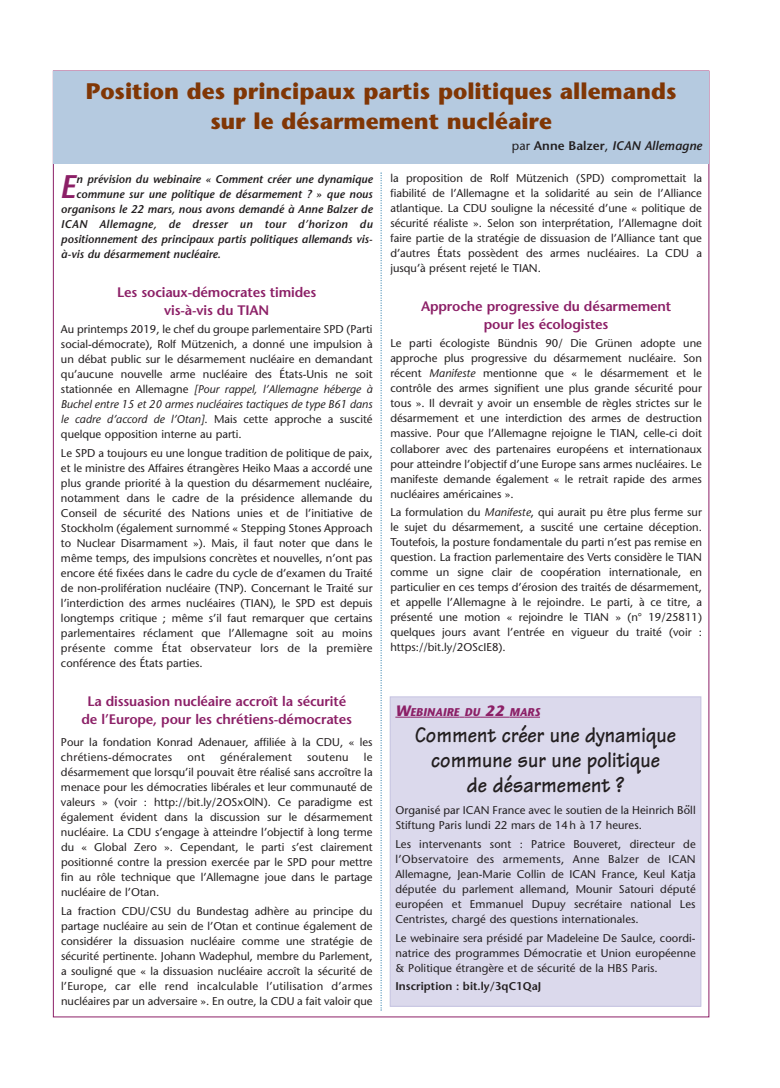
<style>
.page{position:relative;width:780px;height:1088px;background:#fff}
.page>*{position:absolute;margin:0;border:0;box-sizing:border-box;transform-origin:0 0}
.t1{font:italic 600 32.62px "Stone Sans";color:#8c2067}
.t2{font:700 22.5px/30px "Stone Sans";color:#803605;text-align:center}
.t3{font:700 22.5px/25px "Tekton";color:#231f20;text-align:center;scale:.9 1}
.t4{font:600 13.75px/17.5px "Stone Sans";letter-spacing:-.01em;color:#8c2067;text-align:center}
.t5{font:italic 600 12.5px "Stone Sans";color:#231f20}
.t6{font:11.25px/15px "Stone Sans";color:#231f20;text-align:justify}
.t7{font:italic 600 11.25px "Stone Sans";color:#231f20}
.t8{font:italic 600 11.25px "Stone Sans";letter-spacing:.025em;color:#231f20}
.t9{font:600 11.25px "Stone Sans";letter-spacing:.005em;color:#231f20}
.t10{font:11.25px "Stone Sans";letter-spacing:.025em;color:#231f20}
.t11{font:italic 700 11.25px "Stone Sans";color:#8c2067}
.s1{font-weight:400;font-style:normal}
.s2{font-style:normal}
.s3{font-style:italic}
.s4{font-size:15px}
.s5{font-family:"Menlo";font-weight:700;font-style:italic}
</style>
<div class="page">
<svg style="left:380px;top:172px;width:2px;height:838px"></svg>
<div style="left:53px;top:71px;width:656px;height:93px;background:#b5cae0"></div>
<div style="left:390px;top:697px;width:310px;height:309px;background:#dbd9ec"></div>
<div style="left:390px;top:697px;width:311px;height:309px;border:1px solid #c6c4e1"></div>
<svg style="left:395px;top:717px;width:15px;height:1px"></svg>
<hr style="left:410px;top:717px;width:49px;height:1px;background:#8c2067">
<svg style="left:459px;top:717px;width:50px;height:1px"></svg>
<hr style="left:509px;top:717px;width:31px;height:1px;background:#8c2067">
<h2 class="t2" style="left:86px;top:78px;width:592px">Position des principaux partis politiques allemands sur le désarmement nucléaire</h2>
<p class="t5" style="left:512px;top:140px;width:191px"><span class="s1">par</span> <span class="s2">Anne Balzer</span><span class="s1">,</span> ICAN Allemagne</p>
<h1 class="t1" style="left:59px;top:174px;width:18px">E</h1>
<p class="t7" style="left:76px;top:174px;width:298px">n prévision du webinaire « Comment créer une dynamique</p>
<p class="t7" style="left:76px;top:189px;width:298px">commune sur une politique de désarmement ? » que nous</p>
<p class="t7" style="left:61px;top:204px;width:313px">organisons le 22 mars, nous avons demandé à Anne Balzer de</p>
<p class="t8" style="left:61px;top:219px;width:313px">ICAN Allemagne, de dresser un tour d’horizon du</p>
<p class="t7" style="left:61px;top:234px;width:313px">positionnement des principaux partis politiques allemands vis-</p>
<p class="t7" style="left:61px;top:249px;width:161px">à-vis du désarmement nucléaire.</p>
<p class="t4" style="left:117px;top:285px;width:200px">Les sociaux-démocrates timides vis-à-vis du TIAN</p>
<p class="t6" style="left:61px;top:323px;width:313px">Au printemps 2019, le chef du groupe parlementaire SPD (Parti social-démocrate), Rolf Mützenich, a donné une impulsion à un débat public sur le désarmement nucléaire en demandant qu’aucune nouvelle arme nucléaire des États-Unis ne soit stationnée en Allemagne <span class="s3">[Pour rappel, l’Allemagne héberge à Buchel entre 15 et 20 armes nucléaires tactiques de type B61 dans le cadre d’accord de l’Otan]</span>. Mais cette approche a suscité quelque opposition interne au parti.</p>
<p class="t6" style="left:61px;top:446px;width:313px">Le SPD a toujours eu une longue tradition de politique de paix, et le ministre des Affaires étrangères Heiko Maas a accordé une plus grande priorité à la question du désarmement nucléaire, notamment dans le cadre de la présidence allemande du Conseil de sécurité des Nations unies et de l’initiative de Stockholm (également surnommé « Stepping Stones Approach to Nuclear Disarmament »). Mais, il faut noter que dans le même temps, des impulsions concrètes et nouvelles, n’ont pas encore été fixées dans le cadre du cycle de d’examen du Traité de non-prolifération nucléaire (TNP). Concernant le Traité sur l’interdiction des armes nucléaires (TIAN), le SPD est depuis longtemps critique ; même s’il faut remarquer que certains parlementaires réclament que l’Allemagne soit au moins présente comme État observateur lors de la première conférence des États parties.</p>
<p class="t4" style="left:82px;top:694px;width:272px">La dissuasion nucléaire accroît la sécurité de l’Europe, pour les chrétiens-démocrates</p>
<p class="t6" style="left:61px;top:736px;width:313px">Pour la fondation Konrad Adenauer, affiliée à la CDU, « les chrétiens-démocrates</p>
<p class="t6" style="left:187px;top:751px;width:19px">ont</p>
<p class="t10" style="left:220px;top:753px;width:73px">généralement</p>
<p class="t10" style="left:307px;top:753px;width:43px">soutenu</p>
<p class="t6" style="left:61px;top:751px;width:313px;text-indent:303px">le désarmement que lorsqu’il pouvait être réalisé sans accroître la menace pour les démocraties libérales et leur communauté de valeurs » (voir : http://bit.ly/2OSxOlN). Ce paradigme est également évident dans la discussion sur le désarmement nucléaire. La CDU s’engage à atteindre l’objectif à long terme du « Global Zero ». Cependant, le parti s’est clairement positionné contre la pression exercée par le SPD pour mettre fin au rôle technique que l’Allemagne joue dans le partage nucléaire de l’Otan.</p>
<p class="t6" style="left:61px;top:904px;width:313px">La fraction CDU/CSU du Bundestag adhère au principe du partage nucléaire au sein de l’Otan et continue également de considérer la dissuasion nucléaire comme une stratégie de sécurité pertinente. Johann Wadephul, membre du Parlement, a souligné que « la dissuasion nucléaire accroît la sécurité de l’Europe, car elle rend incalculable l’utilisation d’armes nucléaires par un adversaire ». En outre, la CDU a fait valoir que</p>
<p class="t6" style="left:390px;top:172px;width:313px">la proposition de Rolf Mützenich (SPD) compromettait la fiabilité de l’Allemagne et la solidarité au sein de l’Alliance atlantique. La CDU souligne la nécessité d’une « politique de sécurité réaliste ». Selon son interprétation, l’Allemagne doit faire partie de la stratégie de dissuasion de l’Alliance tant que d’autres États possèdent des armes nucléaires. La CDU a jusqu’à présent rejeté le TIAN.</p>
<p class="t4" style="left:421px;top:299px;width:252px">Approche progressive du désarmement pour les écologistes</p>
<p class="t6" style="left:390px;top:337px;width:313px">Le parti écologiste Bündnis 90/ Die Grünen adopte une approche plus progressive du désarmement nucléaire. Son récent <span class="s3">Manifeste</span> mentionne que « le désarmement et le contrôle des armes signifient une plus grande sécurité pour tous ». Il devrait y avoir un ensemble de règles strictes sur le désarmement et une interdiction des armes de destruction massive. Pour que l’Allemagne rejoigne le TIAN, celle-ci doit collaborer avec des partenaires européens et internationaux pour atteindre l’objectif d’une Europe sans armes nucléaires. Le manifeste demande également « le retrait rapide des armes nucléaires américaines ».</p>
<p class="t6" style="left:390px;top:506px;width:313px">La formulation du <span class="s3">Manifeste</span>, qui aurait pu être plus ferme sur le sujet du désarmement, a suscité une certaine déception.<br>Toutefois, la posture fondamentale du parti n’est pas remise en question. La fraction parlementaire des Verts considère le TIAN comme un signe clair de coopération internationale, en particulier en ces temps d’érosion des traités de désarmement, et appelle l’Allemagne à le rejoindre. Le parti, à ce titre, a présenté une motion « rejoindre le TIAN » (n° 19/25811) quelques jours avant l’entrée en vigueur du traité (voir : https://bit.ly/2OScIE8).</p>
<p class="t11" style="left:395px;top:707px;width:146px"><span class="s4">W</span>EBINAIRE DU <span class="s4">22</span> MARS</p>
<h2 class="t3" style="left:415px;top:726px;width:291px">Comment créer une dynamique commune sur une politique<br>de désarmement ?</h2>
<p class="t6" style="left:395px;top:804px;width:302px">Organisé par ICAN France avec le soutien de la Heinrich B<span class="s5">̈</span>oll<br>Stiftung Paris lundi 22 mars de 14h à 17 heures.</p>
<p class="t6" style="left:395px;top:838px;width:302px">Les intervenants sont : Patrice Bouveret, directeur de l’Observatoire des armements, Anne Balzer de ICAN Allemagne, Jean-Marie Collin de ICAN France, Keul Katja députée du parlement allemand, Mounir Satouri député européen et Emmanuel Dupuy secrétaire national Les Centristes, chargé des questions internationales.</p>
<p class="t6" style="left:395px;top:931px;width:302px">Le webinaire sera présidé par Madeleine De Saulce, coordi&shy;natrice des programmes Démocratie et Union européenne &amp; Politique étrangère et de sécurité de la HBS Paris.</p>
<p class="t9" style="left:395px;top:982px;width:147px">Inscription : bit.ly/3qC1QaJ</p>
</div>
